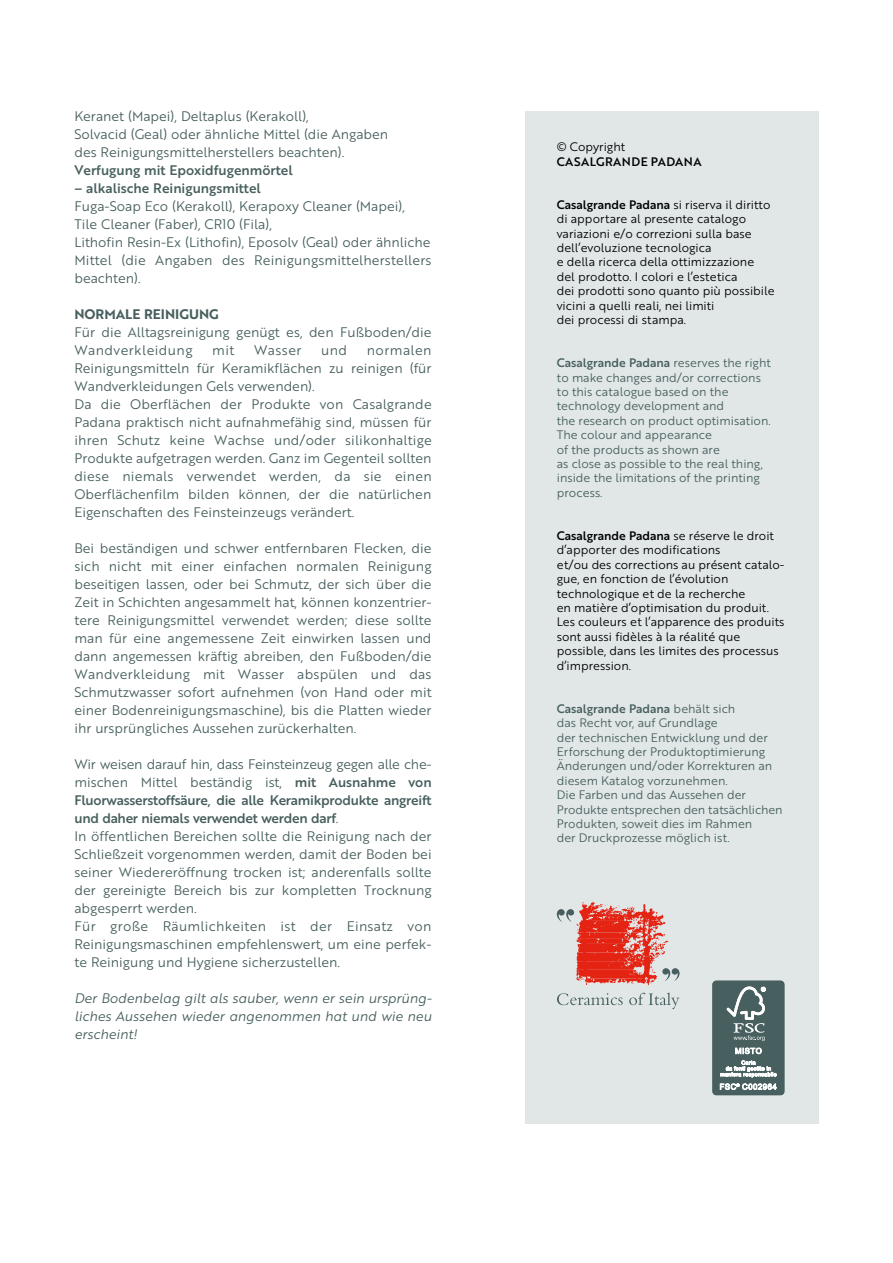
<style>
.page{position:relative;width:893px;height:1263px;background:#fff}
.page>*{position:absolute;margin:0;border:0;box-sizing:border-box;transform-origin:0 0}
.t1{font:13.5px/18px "Brother 1816 Book";color:#475f5e}
.t2{font:13.5px/18px "Brother 1816 Book Italic";color:#475f5e;text-align:justify}
.t3{font:13.5px/18px "Brother 1816 Book";letter-spacing:-.02em;color:#475f5e}
.t4{font:13.5px/18px "Brother 1816 Medium";letter-spacing:-.02em;color:#475f5e}
.t5{font:13.5px "Brother 1816 Medium";color:#475f5e}
.t6{font:13.5px "Brother 1816 Bold";color:#475f5e}
.t7{font:12px/14.4px "Brother 1816 Book";color:#000}
.t8{font:12px/14.4px "Brother 1816 Book";color:#475f5e}
.t9{font:12px "Brother 1816 Medium";color:#475f5e}
.t10{font:12px "Brother 1816 Medium";color:#000}
.t11{font:12px "Brother 1816 Medium";letter-spacing:.04em;color:#000}
.s1{font-family:"Brother 1816 Medium"}
.s2{font-family:"Brother 1816 Book"}
</style>
<div class="page">
<div style="left:525px;top:111px;width:294px;height:1012px;background:#e1e7e7"></div>
<div style="left:713px;top:981px;width:71px;height:114px;background:#475f5e;border-radius:4px"></div>
<div style="left:712px;top:980px;width:72px;height:115px;border:1px solid #475f5e;border-radius:4px"></div>
<svg style="left:726px;top:986px;width:40px;height:68px"></svg>
<svg style="left:720px;top:1060px;width:57px;height:17px"></svg>
<svg style="left:720px;top:1083px;width:57px;height:7px"></svg>
<svg style="left:557px;top:902px;width:123px;height:83px"></svg>
<svg style="left:557px;top:993px;width:66px;height:12px"></svg>
<svg style="left:629px;top:993px;width:50px;height:16px"></svg>
<p class="t1" style="left:74px;top:107px;width:315px">Keranet (Mapei), Deltaplus (Kerakoll),<br>Solvacid (Geal) oder ähnliche Mittel (die Angaben des Reinigungsmittelherstellers beachten).</p>
<p class="t5" style="left:74px;top:160px;width:220px">Verfugung mit Epoxidfugenmörtel</p>
<p class="t5" style="left:74px;top:178px;width:188px">– alkalische Reinigungsmittel</p>
<p class="t1" style="left:74px;top:197px;width:359px">Fuga-Soap Eco (Kerakoll), Kerapoxy Cleaner (Mapei),<br>Tile Cleaner (Faber), CR10 (Fila),<br>Lithofin Resin-Ex (Lithofin), Eposolv (Geal) oder ähnliche Mittel (die Angaben des Reinigungsmittelherstellers beachten).</p>
<p class="t6" style="left:74px;top:304px;width:146px">NORMALE REINIGUNG</p>
<p class="t1" style="left:74px;top:323px;width:359px">Für die Alltagsreinigung genügt es, den Fußboden/die<br>Wandverkleidung</p>
<p class="t1" style="left:74px;top:341px;width:359px;text-indent:292px">normalen Reinigungsmitteln für Keramikflächen zu reinigen (für Wandverkleidungen Gels verwenden).<br>Da die Oberflächen der Produkte von Casalgrande Padana praktisch nicht aufnahmefähig sind, müssen für ihren Schutz keine Wachse und/oder silikonhaltige Produkte aufgetragen werden. Ganz im Gegenteil sollten diese niemals verwendet werden, da sie einen Oberflächenfilm bilden können, der die natürlichen Eigenschaften des Feinsteinzeugs verändert.</p>
<p class="t1" style="left:74px;top:539px;width:359px;text-align:justify">Bei beständigen und schwer entfernbaren Flecken, die sich nicht mit einer einfachen normalen Reinigung beseitigen lassen, oder bei Schmutz, der sich über die Zeit in Schichten angesammelt hat, können konzentrier&shy;tere Reinigungsmittel verwendet werden; diese sollte man für eine angemessene Zeit einwirken lassen und dann angemessen kräftig abreiben, den Fußboden/die Wandverkleidung mit Wasser abspülen und das Schmutzwasser sofort aufnehmen (von Hand oder mit einer Bodenreinigungsmaschine), bis die Platten wieder ihr ursprüngliches Aussehen zurückerhalten.</p>
<p class="t3" style="left:74px;top:755px;width:359px">Wir weisen darauf hin, dass Feinsteinzeug gegen alle che&shy;mischen Mittel beständig ist, <span class="s1">mit Ausnahme von</span></p>
<p class="t4" style="left:74px;top:791px;width:359px">Fluorwasserstoffsäure, die alle Keramikprodukte angreift und daher niemals verwendet werden darf<span class="s2">.</span></p>
<p class="t1" style="left:74px;top:827px;width:359px">In öffentlichen Bereichen sollte die Reinigung nach der Schließzeit vorgenommen werden, damit der Boden bei seiner Wiedereröffnung trocken ist; anderenfalls sollte der gereinigte Bereich bis zur kompletten Trocknung abgesperrt werden.<br>Für große Räumlichkeiten ist der Einsatz von Reinigungsmaschinen empfehlenswert, um eine perfek&shy;te Reinigung und Hygiene sicherzustellen.</p>
<p class="t2" style="left:74px;top:989px;width:359px">Der Bodenbelag gilt als sauber, wenn er sein ursprüng&shy;liches Aussehen wieder angenommen hat und wie neu erscheint!</p>
<p class="t1" style="left:212px;top:341px;width:24px">mit</p>
<p class="t1" style="left:254px;top:341px;width:49px">Wasser</p>
<p class="t1" style="left:321px;top:341px;width:28px">und</p>
<p class="t7" style="left:557px;top:139px;width:70px">© Copyright</p>
<p class="t11" style="left:557px;top:152px;width:146px">CASALGRANDE PADANA</p>
<p class="t7" style="left:557px;top:197px;width:219px"><span class="s1">Casalgrande Padana</span> si riserva il diritto di apportare al presente catalogo variazioni e/o correzioni sulla base dell’evoluzione tecnologica<br>e della ricerca della ottimizzazione del prodotto. I colori e l’estetica<br>dei prodotti sono quanto più possibile vicini a quelli reali, nei limiti<br>dei processi di stampa.</p>
<p class="t9" style="left:557px;top:354px;width:216px">Casalgrande Padana <span class="s2">reserves the right</span></p>
<p class="t8" style="left:557px;top:370px;width:215px">to make changes and/or corrections to this catalogue based on the technology development and<br>the research on product optimisation.<br>The colour and appearance<br>of the products as shown are<br>as close as possible to the real thing, inside the limitations of the printing process.</p>
<p class="t10" style="left:557px;top:527px;width:219px">Casalgrande Padana <span class="s2">se réserve le droit</span></p>
<p class="t7" style="left:557px;top:542px;width:229px">d’apporter des modifications<br>et/ou des corrections au présent catalo&shy;gue, en fonction de l’évolution technologique et de la recherche<br>en matière d’optimisation du produit.<br>Les couleurs et l’apparence des produits sont aussi fidèles à la réalité que possible, dans les limites des processus d’impression.</p>
<p class="t9" style="left:557px;top:699px;width:180px">Casalgrande Padana <span class="s2">behält sich</span></p>
<p class="t8" style="left:557px;top:715px;width:227px">das Recht vor, auf Grundlage<br>der technischen Entwicklung und der Erforschung der Produktoptimierung Änderungen und/oder Korrekturen an diesem Katalog vorzunehmen.<br>Die Farben und das Aussehen der Produkte entsprechen den tatsächlichen Produkten, soweit dies im Rahmen<br>der Druckprozesse möglich ist.</p>
</div>
